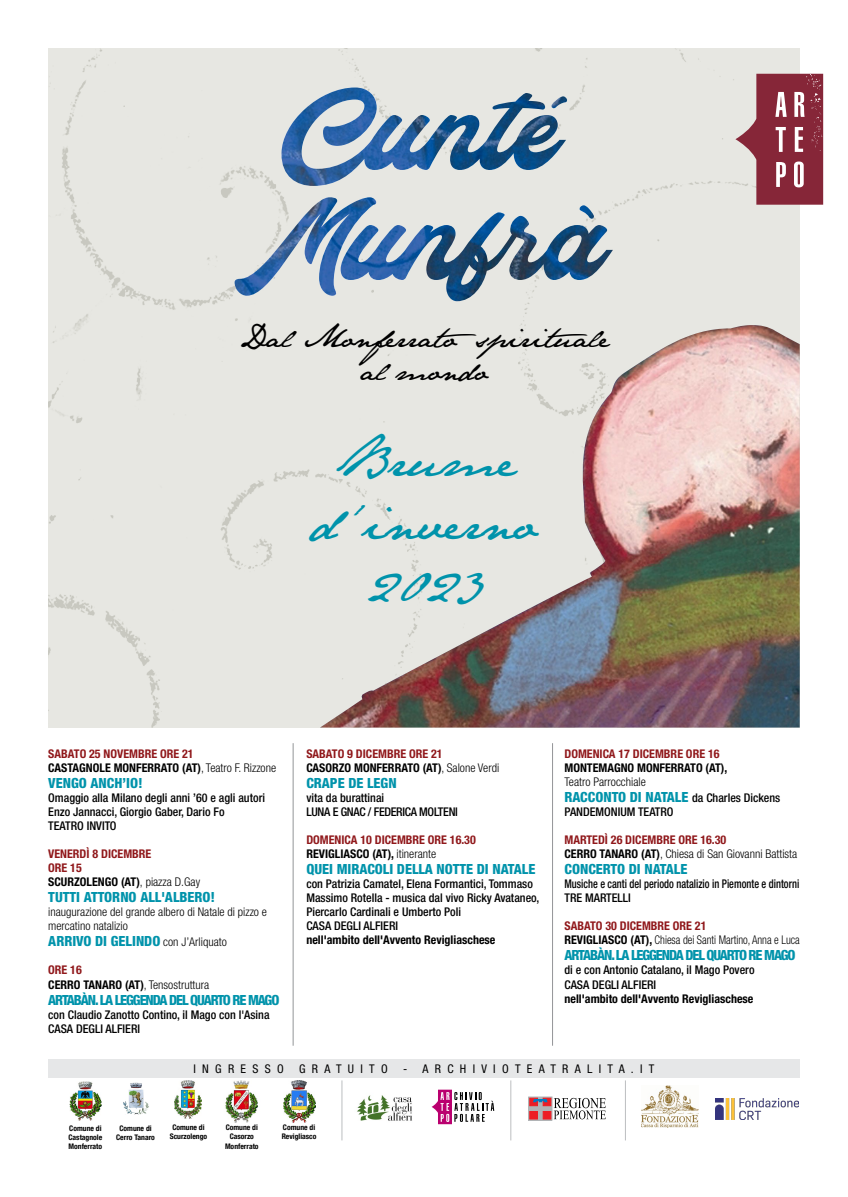
<style>
.page{position:relative;width:848px;height:1197px;background:#fff}
.page>*{position:absolute;margin:0;border:0;box-sizing:border-box;transform-origin:0 0}
.t1{font:48px/62.9px "Jane Austen";color:#0093ab;text-align:center}
.t2{font:27.2px/32.7px "Jane Austen";color:#000;text-align:center}
.t3{font:800 condensed 14px "Helvetica Neue LT Std";color:#0093ab}
.t4{font:800 condensed 14px "Helvetica Neue LT Std";letter-spacing:-.075em;color:#0093ab}
.t5{font:500 condensed 12px/14px "Helvetica Neue LT Std";color:#000}
.t6{font:700 condensed 12px/14px "Helvetica Neue LT Std";color:#000}
.t7{font:300 condensed 12px/14px "Helvetica Neue LT Std";color:#000}
.t8{font:700 condensed 12px/14px "Helvetica Neue LT Std";color:#90181b}
.t9{font:300 condensed 12px/14px "Helvetica Neue LT Std";color:#000;scale:.9 1}
.t10{font:500 condensed 12px/14px "Helvetica Neue LT Std";color:#000;scale:.86 1}
.t11{font:500 condensed 12px/14px "Helvetica Neue LT Std";letter-spacing:-.025em;color:#000}
.t12{font:condensed 12px "Helvetica Neue LT Std";letter-spacing:.525em;color:#000}
.t13{font:700 condensed 7.6px/9.2px "Helvetica Neue LT Com";color:#000;text-align:center}
.s1{color:#90181b}
.s2{font-weight:300}
.s3{color:#000}
.s4{font-weight:300;color:#000}
.s5{font-weight:300;font-size:12px;color:#000}
.s6{font-weight:500;font-size:12px;color:#000}
.s7{font-weight:700;color:#90181b}
.s8{font-weight:700}
</style>
<div class="page">
<div style="left:48px;top:48px;width:751px;height:679px;background:#e7e7e2"></div>
<div style="left:48px;top:1058px;width:751px;height:19px;background:#e6e7e8"></div>
<hr style="left:293px;top:743px;width:1px;height:302px;background:#939598">
<hr style="left:552px;top:743px;width:1px;height:302px;background:#939598">
<img style="left:320px;top:325px;width:479px;height:402px">
<svg style="left:735px;top:74px;width:88px;height:131px;background:#a6636f"></svg>
<svg style="left:234px;top:87px;width:379px;height:214px;background:#cad0d2"></svg>
<img style="left:234px;top:87px;width:334px;height:209px">
<img style="left:715px;top:1098px;width:83px;height:21px">
<hr style="left:625px;top:1080px;width:1px;height:60px;background:#bcbec0">
<img style="left:357px;top:1095px;width:55px;height:26px">
<svg style="left:431px;top:1089px;width:63px;height:34px"></svg>
<svg style="left:553px;top:1097px;width:53px;height:22px"></svg>
<svg style="left:530px;top:1101px;width:20px;height:17px"></svg>
<div style="left:528px;top:1096px;width:24px;height:24px;border:1px solid #b1b4b6"></div>
<div style="left:543px;top:1111px;width:8px;height:7px;background:#ed1d24"></div>
<div style="left:529px;top:1111px;width:8px;height:7px;background:#ed1d24;border:1px solid #ed1d24"></div>
<svg style="left:529px;top:1097px;width:8px;height:8px"></svg>
<svg style="left:543px;top:1097px;width:8px;height:8px"></svg>
<svg style="left:533px;top:1098px;width:14px;height:3px"></svg>
<img style="left:70px;top:1081px;width:31px;height:39px">
<hr style="left:510px;top:1080px;width:1px;height:60px;background:#bcbec0">
<img style="left:641px;top:1085px;width:57px;height:42px">
<img style="left:123px;top:1082px;width:26px;height:32px">
<img style="left:175px;top:1080px;width:27px;height:37px">
<img style="left:225px;top:1080px;width:33px;height:41px">
<img style="left:283px;top:1080px;width:32px;height:41px">
<hr style="left:342px;top:1080px;width:1px;height:60px;background:#bcbec0">
<h2 class="t2" style="left:239px;top:321px;width:372px">Dal Monferrato spirituale al mondo</h2>
<h1 class="t1" style="left:311px;top:427px;width:227px">Brume d'inverno<br>2023</h1>
<p class="t6" style="left:48px;top:746px;width:229px"><span class="s1">SABATO 25 NOVEMBRE ORE 21<br></span>CASTAGNOLE MONFERRATO (AT)<span class="s2">, Teatro F. Rizzone</span></p>
<p class="t3" style="left:48px;top:774px;width:96px">VENGO ANCH’IO!</p>
<p class="t5" style="left:48px;top:790px;width:218px">Omaggio alla Milano degli anni ’60 e agli autori<br>Enzo Jannacci, Giorgio Gaber, Dario Fo<br>TEATRO INVITO</p>
<p class="t8" style="left:48px;top:846px;width:153px">VENERDÌ 8 DICEMBRE<br>ORE 15<br><span class="s3">SCURZOLENGO (AT)</span><span class="s4">, piazza D.Gay</span></p>
<p class="t3" style="left:48px;top:888px;width:168px">TUTTI ATTORNO ALL'ALBERO!</p>
<p class="t7" style="left:48px;top:905px;width:220px">inaugurazione del grande albero di Natale di pizzo e mercatino natalizio</p>
<p class="t3" style="left:48px;top:932px;width:180px">ARRIVO DI GELINDO <span class="s5">con J’Arliquato</span></p>
<p class="t6" style="left:48px;top:962px;width:162px"><span class="s1">ORE 16<br></span>CERRO TANARO (AT)<span class="s2">, Tensostruttura</span></p>
<p class="t4" style="left:48px;top:990px;width:232px">ARTABÀN. LA LEGGENDA DEL QUARTO RE MAGO</p>
<p class="t5" style="left:48px;top:1006px;width:223px">con Claudio Zanotto Contino, il Mago con l'Asina<br>CASA DEGLI ALFIERI</p>
<p class="t6" style="left:306px;top:746px;width:194px"><span class="s1">SABATO 9 DICEMBRE ORE 21<br></span>CASORZO MONFERRATO (AT)<span class="s2">, Salone Verdi</span></p>
<p class="t3" style="left:306px;top:774px;width:92px">CRAPE DE LEGN</p>
<p class="t11" style="left:306px;top:790px;width:153px">vita da burattinai<br>LUNA E GNAC / FEDERICA MOLTENI</p>
<p class="t8" style="left:306px;top:832px;width:171px">DOMENICA 10 DICEMBRE ORE 16.30<br><span class="s3">REVIGLIASCO (AT),</span> <span class="s4">itinerante</span></p>
<p class="t3" style="left:306px;top:860px;width:230px">QUEI MIRACOLI DELLA NOTTE DI NATALE</p>
<p class="t5" style="left:306px;top:876px;width:234px">con Patrizia Camatel, Elena Formantici, Tommaso Massimo Rotella - musica dal vivo Ricky Avataneo, Piercarlo Cardinali e Umberto Poli<br>CASA DEGLI ALFIERI</p>
<p class="t6" style="left:306px;top:932px;width:190px">nell'ambito dell'Avvento Revigliaschese</p>
<p class="t8" style="left:564px;top:746px;width:156px">DOMENICA 17 DICEMBRE ORE 16</p>
<p class="t6" style="left:564px;top:760px;width:164px">MONTEMAGNO MONFERRATO (AT),</p>
<p class="t7" style="left:564px;top:775px;width:83px">Teatro Parrocchiale</p>
<p class="t3" style="left:564px;top:788px;width:217px">RACCONTO DI NATALE <span class="s6">da Charles Dickens</span></p>
<p class="t5" style="left:564px;top:804px;width:111px">PANDEMONIUM TEATRO</p>
<p class="t7" style="left:564px;top:833px;width:234px"><span class="s7">MARTEDÌ 26 DICEMBRE ORE 16.30<br></span><span class="s8">CERRO TANARO (AT)</span>, Chiesa di San Giovanni Battista</p>
<p class="t3" style="left:564px;top:860px;width:124px">CONCERTO DI NATALE</p>
<p class="t10" style="left:564px;top:876px;width:274px">Musiche e canti del periodo natalizio in Piemonte e dintorni<br>TRE MARTELLI</p>
<p class="t9" style="left:564px;top:919px;width:263px"><span class="s7">SABATO 30 DICEMBRE ORE 21<br></span><span class="s8">REVIGLIASCO (AT),</span> Chiesa dei Santi Martino, Anna e Luca</p>
<p class="t4" style="left:564px;top:946px;width:232px">ARTABÀN. LA LEGGENDA DEL QUARTO RE MAGO</p>
<p class="t5" style="left:564px;top:962px;width:192px">di e con Antonio Catalano, il Mago Povero<br>CASA DEGLI ALFIERI</p>
<p class="t6" style="left:564px;top:990px;width:190px">nell'ambito dell'Avvento Revigliaschese</p>
<p class="t12" style="left:193px;top:1061px;width:92px">INGRESSO</p>
<p class="t12" style="left:299px;top:1061px;width:90px">GRATUITO</p>
<p class="t12" style="left:403px;top:1061px;width:253px">- ARCHIVIOTEATRALITA.IT</p>
<p class="t13" style="left:68px;top:1123px;width:35px;text-align:justify">Comune di Castagnole Monferrato</p>
<p class="t13" style="left:116px;top:1123px;width:40px">Comune di<br>Cerro Tanaro</p>
<p class="t13" style="left:170px;top:1122px;width:39px">Comune di<br>Scurzolengo</p>
<p class="t13" style="left:225px;top:1122px;width:35px">Comune di<br>Casorzo<br>Monferrato</p>
<p class="t13" style="left:282px;top:1122px;width:36px;text-align:left">Comune di<br>Revigliasco</p>
</div>
